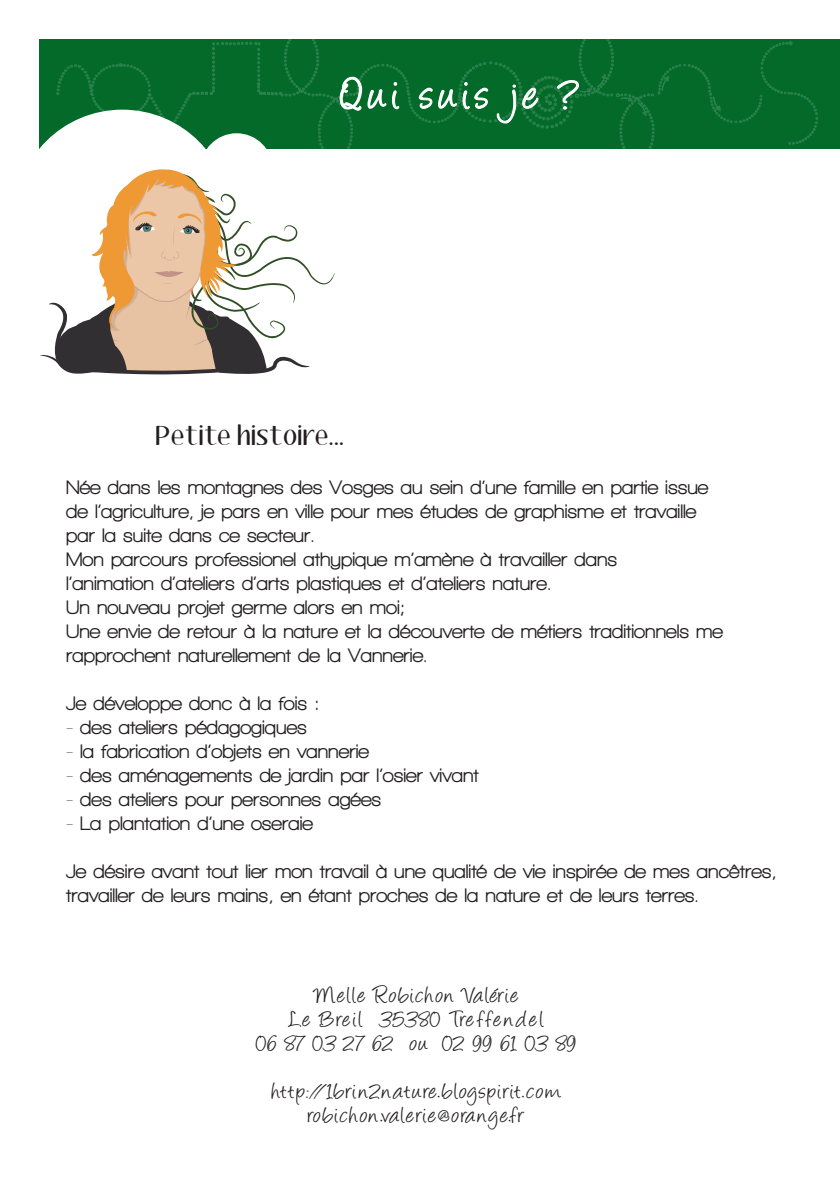
<style>
.page{position:relative;width:840px;height:1191px;background:#fff}
.page>*{position:absolute;margin:0;border:0;box-sizing:border-box;transform-origin:0 0}
.t1{font:50px "Angelina";letter-spacing:.115em;color:#fff}
.t2{font:26px/24px "Angelina";letter-spacing:.05em;color:#231f20;text-align:center}
.t3{font:24px "Aubrey";letter-spacing:.05em;color:#231f20}
.t4{font:800 20px/24px "Walkway";color:#231f20}
</style>
<div class="page">
<div style="left:40px;top:40px;width:799px;height:109px;background:#036a2a"></div>
<svg style="left:40px;top:39px;width:778px;height:336px"></svg>
<h1 class="t1" style="left:341px;top:73px;width:239px">Qui suis je ?</h1>
<p class="t3" style="left:156px;top:424px;width:189px">Petite histoire...</p>
<p class="t4" style="left:66px;top:474px;width:658px">Née dans les montagnes des Vosges au sein d’une famille en partie issue de l’agriculture, je pars en ville pour mes études de graphisme et travaille par la suite dans ce secteur.<br>Mon parcours professionel athypique m’amène à travailler dans<br>l’animation d’ateliers d’arts plastiques et d’ateliers nature.<br>Un nouveau projet germe alors en moi;<br>Une envie de retour à la nature et la découverte de métiers traditionnels me rapprochent naturellement de la Vannerie.</p>
<p class="t4" style="left:66px;top:690px;width:254px">Je développe donc à la fois :</p>
<p class="t4" style="left:66px;top:714px;width:242px">- des ateliers pédagogiques</p>
<p class="t4" style="left:66px;top:738px;width:304px">- la fabrication d’objets en vannerie</p>
<p class="t4" style="left:66px;top:762px;width:414px">- des aménagements de jardin par l’osier vivant</p>
<p class="t4" style="left:66px;top:786px;width:316px">- des ateliers pour personnes agées</p>
<p class="t4" style="left:66px;top:810px;width:248px">- La plantation d’une oseraie</p>
<p class="t4" style="left:66px;top:858px;width:711px">Je désire avant tout lier mon travail à une qualité de vie inspirée de mes ancêtres, travailler de leurs mains, en étant proches de la nature et de leurs terres.</p>
<h2 class="t2" style="left:256px;top:985px;width:322px">Melle Robichon Valérie<br>Le Breil 35380 Treffendel<br>06 87 03 27 62 ou 02 99 61 03 89</h2>
<h2 class="t2" style="left:272px;top:1081px;width:291px">http://1brin2nature.blogspirit.com robichon.valerie@orange.fr</h2>
</div>
